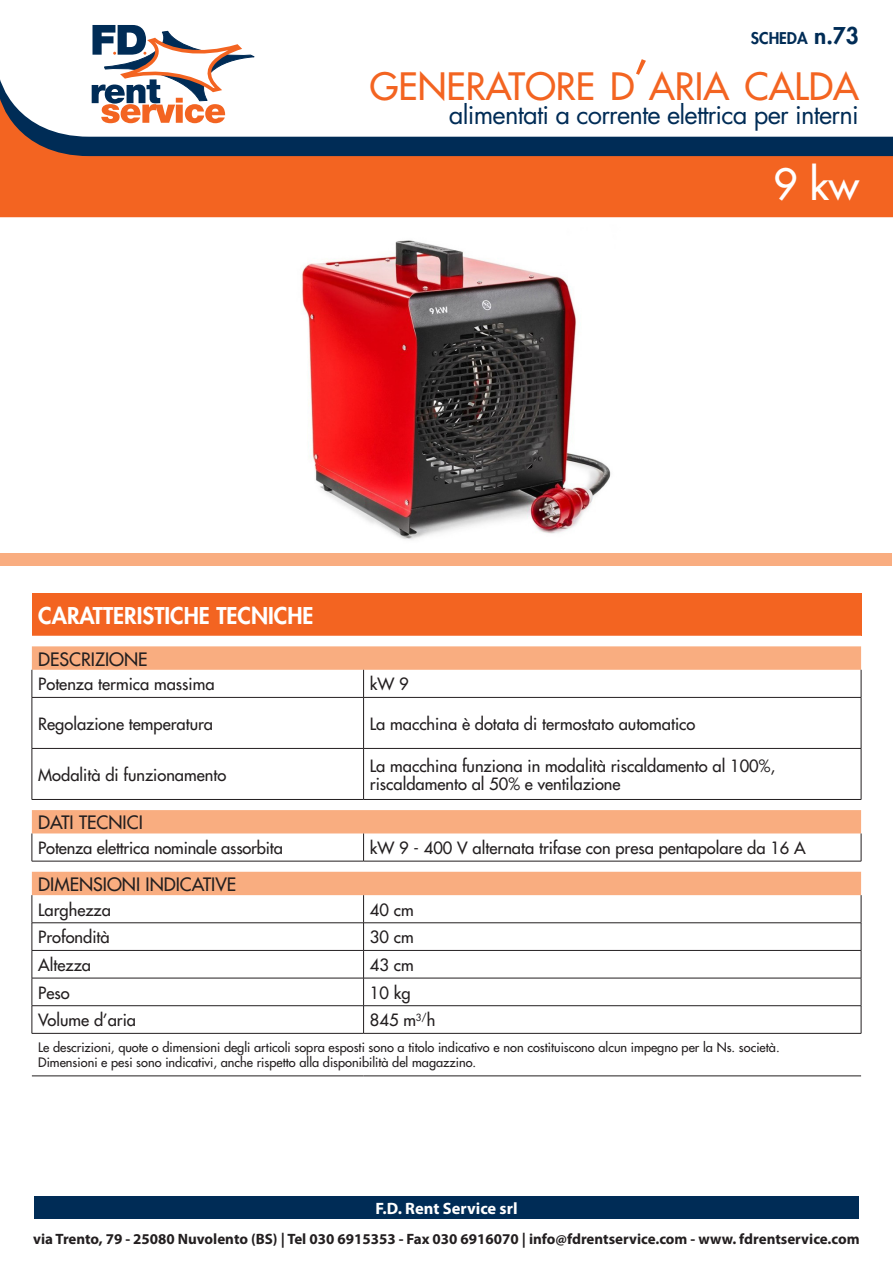
<style>
.page{position:relative;width:893px;height:1263px;background:#fff}
.page>*{position:absolute;margin:0;border:0;box-sizing:border-box;transform-origin:0 0}
.t1{font:500 42px "Futura Std";color:#fff}
.t2{font:500 36.75px "Futura Std";color:#f36421}
.t3{font:25.5px "Futura Std";letter-spacing:-.03em;color:#002c56}
.t4{font:800 22.5px "Futura Std";color:#fff}
.t5{font:500 18px "Futura Std";color:#231f20}
.t6{font:500 16.5px/18px "Futura Std";color:#231f20}
.t7{font:700 16.5px "Myriad Pro";color:#fff}
.t8{font:800 15.75px "Futura Std";color:#002c56}
.t9{font:700 15px "Myriad Pro";color:#231f20}
.t10{font:500 12.75px "Futura Std";color:#231f20}
.s1{font-size:22.5px}
.s2{font-size:52.5px}
</style>
<div class="page">
<img style="left:287px;top:217px;width:350px;height:323px">
<svg style="left:0;top:98px;width:893px;height:119px;fill:#f36421"></svg>
<div style="left:1px;top:553px;width:891px;height:12px;background:#f9ad80"></div>
<div style="left:34px;top:1196px;width:825px;height:23px;background:#002c56"></div>
<svg style="left:92px;top:25px;width:166px;height:98px"></svg>
<div style="left:32px;top:593px;width:829px;height:43px;background:#f36421"></div>
<svg style="left:32px;top:646px;width:829px;height:249px"></svg>
<svg style="left:32px;top:670px;width:1px;height:27px"></svg>
<hr style="left:32px;top:698px;width:1px;height:50px;background:#231f20">
<hr style="left:32px;top:749px;width:1px;height:50px;background:#231f20">
<svg style="left:32px;top:833px;width:1px;height:28px"></svg>
<svg style="left:32px;top:895px;width:1px;height:138px"></svg>
<svg style="left:363px;top:670px;width:1px;height:27px"></svg>
<hr style="left:32px;top:697px;width:332px;height:1px;background:#231f20">
<hr style="left:364px;top:697px;width:497px;height:1px;background:#231f20">
<hr style="left:363px;top:698px;width:1px;height:50px;background:#231f20">
<hr style="left:32px;top:748px;width:332px;height:1px;background:#231f20">
<hr style="left:364px;top:748px;width:497px;height:1px;background:#231f20">
<hr style="left:363px;top:749px;width:1px;height:50px;background:#231f20">
<svg style="left:363px;top:833px;width:1px;height:28px"></svg>
<hr style="left:32px;top:922px;width:332px;height:1px;background:#231f20">
<hr style="left:364px;top:922px;width:497px;height:1px;background:#231f20">
<hr style="left:32px;top:950px;width:332px;height:1px;background:#231f20">
<hr style="left:364px;top:950px;width:497px;height:1px;background:#231f20">
<hr style="left:32px;top:978px;width:332px;height:1px;background:#231f20">
<hr style="left:364px;top:978px;width:497px;height:1px;background:#231f20">
<hr style="left:32px;top:1005px;width:332px;height:1px;background:#231f20">
<hr style="left:364px;top:1005px;width:497px;height:1px;background:#231f20">
<svg style="left:363px;top:895px;width:1px;height:138px"></svg>
<hr style="left:32px;top:1033px;width:332px;height:1px;background:#231f20">
<hr style="left:364px;top:1033px;width:497px;height:1px;background:#231f20">
<hr style="left:32px;top:1075px;width:332px;height:1px;background:#231f20">
<hr style="left:364px;top:1075px;width:497px;height:1px;background:#231f20">
<svg style="left:861px;top:670px;width:1px;height:27px"></svg>
<hr style="left:861px;top:698px;width:1px;height:50px;background:#231f20">
<hr style="left:861px;top:749px;width:1px;height:50px;background:#231f20">
<svg style="left:861px;top:833px;width:1px;height:28px"></svg>
<svg style="left:861px;top:895px;width:1px;height:138px"></svg>
<hr style="left:32px;top:799px;width:332px;height:1px;background:#231f20">
<hr style="left:364px;top:799px;width:497px;height:1px;background:#231f20">
<hr style="left:32px;top:861px;width:332px;height:1px;background:#231f20">
<hr style="left:364px;top:861px;width:497px;height:1px;background:#231f20">
<p class="t8" style="left:751px;top:28px;width:110px">SCHEDA <span class="s1">n.73</span></p>
<p class="t2" style="left:370px;top:63px;width:490px">GENERATORE D<span class="s2">’</span>ARIA CALDA</p>
<p class="t3" style="left:449px;top:98px;width:412px">alimentati a corrente elettrica per interni</p>
<p class="t1" style="left:773px;top:158px;width:87px">9 kw</p>
<p class="t4" style="left:38px;top:601px;width:277px">CARATTERISTICHE TECNICHE</p>
<p class="t5" style="left:38px;top:648px;width:111px">DESCRIZIONE</p>
<p class="t6" style="left:38px;top:675px;width:178px">Potenza termica massima</p>
<p class="t6" style="left:370px;top:675px;width:40px">kW 9</p>
<p class="t6" style="left:38px;top:715px;width:176px">Regolazione temperatura</p>
<p class="t6" style="left:370px;top:715px;width:327px">La macchina è dotata di termostato automatico</p>
<p class="t6" style="left:38px;top:766px;width:190px">Modalità di funzionamento</p>
<p class="t6" style="left:370px;top:757px;width:407px">La macchina funziona in modalità riscaldamento al 100%, riscaldamento al 50% e ventilazione</p>
<p class="t5" style="left:38px;top:811px;width:106px">DATI TECNICI</p>
<p class="t6" style="left:38px;top:839px;width:246px">Potenza elettrica nominale assorbita</p>
<p class="t6" style="left:370px;top:839px;width:437px">kW 9 - 400 V alternata trifase con presa pentapolare da 16 A</p>
<p class="t5" style="left:38px;top:873px;width:200px">DIMENSIONI INDICATIVE</p>
<p class="t6" style="left:38px;top:901px;width:74px">Larghezza</p>
<p class="t6" style="left:370px;top:901px;width:45px">40 cm</p>
<p class="t6" style="left:38px;top:928px;width:73px">Profondità</p>
<p class="t6" style="left:370px;top:928px;width:45px">30 cm</p>
<p class="t6" style="left:38px;top:956px;width:54px">Altezza</p>
<p class="t6" style="left:370px;top:956px;width:45px">43 cm</p>
<p class="t6" style="left:38px;top:984px;width:33px">Peso</p>
<p class="t6" style="left:370px;top:984px;width:42px">10 kg</p>
<p class="t6" style="left:38px;top:1011px;width:99px">Volume d’aria</p>
<p class="t6" style="left:370px;top:1011px;width:67px">845 m<sup>3/</sup>h</p>
<p class="t10" style="left:38px;top:1039px;width:743px">Le descrizioni, quote o dimensioni degli articoli sopra esposti sono a titolo indicativo e non costituiscono alcun impegno per la Ns. società.</p>
<p class="t10" style="left:38px;top:1055px;width:439px">Dimensioni e pesi sono indicativi, anche rispetto alla disponibilità del magazzino.</p>
<p class="t7" style="left:375px;top:1199px;width:144px">F.D. Rent Service srl</p>
<p class="t9" style="left:33px;top:1230px;width:828px">via Trento, 79 - 25080 Nuvolento (BS) | Tel 030 6915353 - Fax 030 6916070 | info@fdrentservice.com - www. fdrentservice.com</p>
</div>
